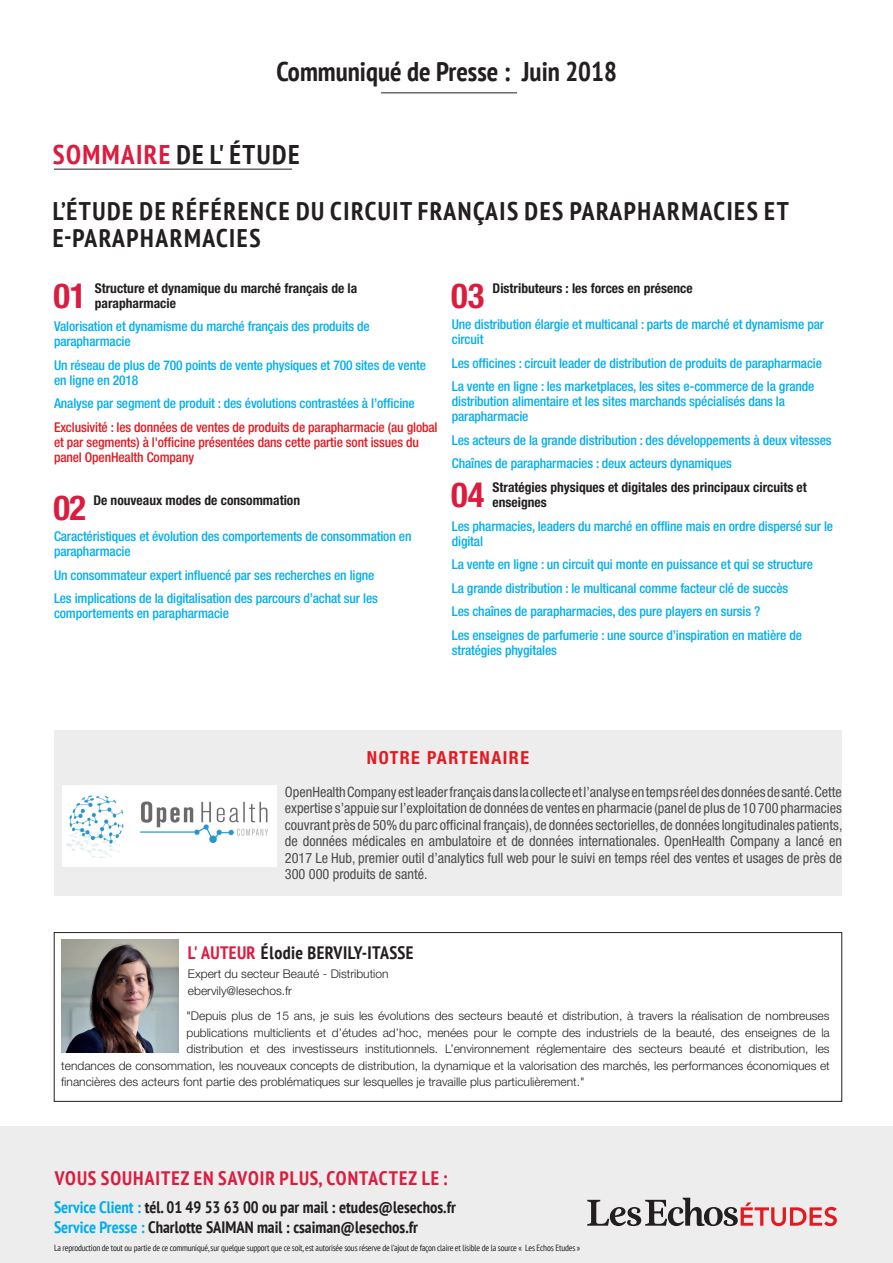
<style>
.page{position:relative;width:893px;height:1263px;background:#fff}
.page>*{position:absolute;margin:0;border:0;box-sizing:border-box;transform-origin:0 0}
.t1{font:700 condensed 34.5px "Helvetica Neue LT Std";color:#dc1c3f}
.t2{font:700 condensed 27px "PT Sans";color:#231f20}
.t3{font:700 condensed 27px "PT Sans";letter-spacing:.05em;color:#231f20}
.t4{font:700 condensed 25.5px/27px "PT Sans";letter-spacing:.06em;color:#231f20}
.t5{font:700 condensed 19.5px "PT Sans";letter-spacing:.05em;color:#dc1c3f}
.t6{font:700 condensed 18px "PT Sans";letter-spacing:.02em;color:#231f20}
.t7{font:700 condensed 18px "Helvetica Neue LT Std";letter-spacing:.08em;color:#e21a21}
.t8{font:700 condensed 16.5px/19.8px "PT Sans";color:#231f20}
.t9{font:condensed 14.25px/16.5px "Helvetica Neue LT Std";color:#4b4c4d;text-align:justify}
.t10{font:500 condensed 13.5px/15px "Helvetica Neue LT Std";letter-spacing:-.01em;color:#00aeef}
.t11{font:700 condensed 13.5px/15px "Helvetica Neue LT Std";color:#231f20}
.t12{font:500 condensed 13.5px/15px "Helvetica Neue LT Std";letter-spacing:-.01em;color:#e21a21}
.t13{font:300 12px/16.5px "Helvetica Neue LT Std";color:#231f20}
.t14{font:condensed 9px "PT Sans";letter-spacing:-.02em;color:#231f20}
.s1{color:#dc1c3f}
.s2{color:#00aeef}
</style>
<div class="page">
<hr style="left:381px;top:92px;width:136px;height:1px;background:#231f20">
<hr style="left:54px;top:169px;width:238px;height:1px;background:#231f20">
<div style="left:0;top:1127px;width:893px;height:136px;background:#ededee"></div>
<svg style="left:587px;top:1198px;width:250px;height:28px"></svg>
<div style="left:54px;top:932px;width:788px;height:169px;border:1px solid #231f20"></div>
<img style="left:61px;top:939px;width:117px;height:113px">
<div style="left:54px;top:730px;width:788px;height:166px;background:#ededee"></div>
<img style="left:63px;top:785px;width:213px;height:82px">
<h2 class="t2" style="left:276px;top:54px;width:342px">Communiqué de Presse : Juin 2018</h2>
<h2 class="t3" style="left:53px;top:137px;width:248px"><span class="s1">SOMMAIRE</span> DE L' ÉTUDE</h2>
<h3 class="t4" style="left:53px;top:197px;width:737px">L’ÉTUDE DE RÉFÉRENCE DU CIRCUIT FRANÇAIS DES PARAPHARMACIES ET<br>E-PARAPHARMACIES</h3>
<h1 class="t1" style="left:53px;top:275px;width:35px">01</h1>
<p class="t11" style="left:95px;top:280px;width:264px">Structure et dynamique du marché français de la parapharmacie</p>
<p class="t10" style="left:54px;top:319px;width:317px">Valorisation et dynamisme du marché français des produits de parapharmacie</p>
<p class="t10" style="left:54px;top:357px;width:373px">Un réseau de plus de 700 points de vente physiques et 700 sites de vente en ligne en 2018</p>
<p class="t10" style="left:54px;top:396px;width:362px">Analyse par segment de produit : des évolutions contrastées à l’officine</p>
<p class="t12" style="left:54px;top:419px;width:385px">Exclusivité : les données de ventes de produits de parapharmacie (au global et par segments) à l'officine présentées dans cette partie sont issues du panel OpenHealth Company</p>
<h1 class="t1" style="left:53px;top:487px;width:34px">02</h1>
<p class="t11" style="left:93px;top:492px;width:208px">De nouveaux modes de consommation</p>
<p class="t10" style="left:54px;top:529px;width:359px">Caractéristiques et évolution des comportements de consommation en parapharmacie</p>
<p class="t10" style="left:54px;top:563px;width:325px;line-height:23.5px">Un consommateur expert influencé par ses recherches en ligne<br>Les implications de la digitalisation des parcours d’achat sur les</p>
<p class="t10" style="left:54px;top:606px;width:177px">comportements en parapharmacie</p>
<h1 class="t1" style="left:451px;top:275px;width:35px">03</h1>
<p class="t11" style="left:493px;top:280px;width:202px">Distributeurs : les forces en présence</p>
<p class="t10" style="left:452px;top:317px;width:374px">Une distribution élargie et multicanal : parts de marché et dynamisme par circuit</p>
<p class="t10" style="left:452px;top:351px;width:372px;line-height:23.5px">Les officines : circuit leader de distribution de produits de parapharmacie<br>La vente en ligne : les marketplaces, les sites e-commerce de la grande</p>
<p class="t10" style="left:452px;top:394px;width:335px">distribution alimentaire et les sites marchands spécialisés dans la parapharmacie</p>
<p class="t10" style="left:452px;top:428px;width:381px;line-height:23.5px">Les acteurs de la grande distribution : des développements à deux vitesses<br>Chaînes de parapharmacies : deux acteurs dynamiques</p>
<h1 class="t1" style="left:451px;top:474px;width:35px">04</h1>
<p class="t11" style="left:493px;top:479px;width:316px">Stratégies physiques et digitales des principaux circuits et enseignes</p>
<p class="t10" style="left:452px;top:518px;width:383px">Les pharmacies, leaders du marché en offline mais en ordre dispersé sur le digital</p>
<p class="t10" style="left:452px;top:552px;width:363px;line-height:23.5px">La vente en ligne : un circuit qui monte en puissance et qui se structure La grande distribution : le multicanal comme facteur clé de succès<br>Les chaînes de parapharmacies, des pure players en sursis ?<br>Les enseignes de parfumerie : une source d’inspiration en matière de</p>
<p class="t10" style="left:452px;top:642px;width:107px">stratégies phygitales</p>
<h3 class="t7" style="left:367px;top:746px;width:164px">NOTRE PARTENAIRE</h3>
<p class="t9" style="left:285px;top:783px;width:559px">OpenHealth Company est leader français dans la collecte et l’analyse en temps réel des données de santé. Cette expertise s’appuie sur l’exploitation de données de ventes en pharmacie (panel de plus de 10 700 pharmacies couvrant près de 50% du parc officinal français), de données sectorielles, de données longitudinales patients, de données médicales en ambulatoire et de données internationales. OpenHealth Company a lancé en 2017 Le Hub, premier outil d’analytics full web pour le suivi en temps réel des ventes et usages de près de 300 000 produits de santé.</p>
<h3 class="t6" style="left:188px;top:941px;width:227px"><span class="s1">L' AUTEUR</span> Élodie BERVILY-ITASSE</h3>
<p class="t13" style="left:188px;top:965px;width:202px">Expert du secteur Beauté - Distribution ebervily@lesechos.fr</p>
<p class="t13" style="left:187px;top:1008px;width:645px">"Depuis plus de 15 ans, je suis les évolutions des secteurs beauté et distribution, à travers la réalisation de nombreuses</p>
<p class="t13" style="left:187px;top:1024px;width:645px">publications multiclients et d’études ad’hoc, menées pour le compte des industriels de la beauté, des enseignes de la</p>
<p class="t13" style="left:187px;top:1041px;width:645px">distribution et des investisseurs institutionnels. L’environnement réglementaire des secteurs beauté et distribution, les</p>
<p class="t13" style="left:61px;top:1057px;width:770px">tendances de consommation, les nouveaux concepts de distribution, la dynamique et la valorisation des marchés, les performances économiques et</p>
<p class="t13" style="left:61px;top:1074px;width:525px">financières des acteurs font partie des problématiques sur lesquelles je travaille plus particulièrement."</p>
<h3 class="t5" style="left:55px;top:1165px;width:395px">VOUS SOUHAITEZ EN SAVOIR PLUS, CONTACTEZ LE :</h3>
<p class="t8" style="left:54px;top:1197px;width:403px"><span class="s2">Service Client :</span> tél. 01 49 53 63 00 ou par mail : etudes@lesechos.fr<br><span class="s2">Service Presse :</span> Charlotte SAIMAN mail : csaiman@lesechos.fr</p>
<p class="t14" style="left:54px;top:1242px;width:528px">La reproduction de tout ou partie de ce communiqué, sur quelque support que ce soit, est autorisée sous réserve de l’ajout de façon claire et lisible de la source « Les Echos Etudes »</p>
</div>
